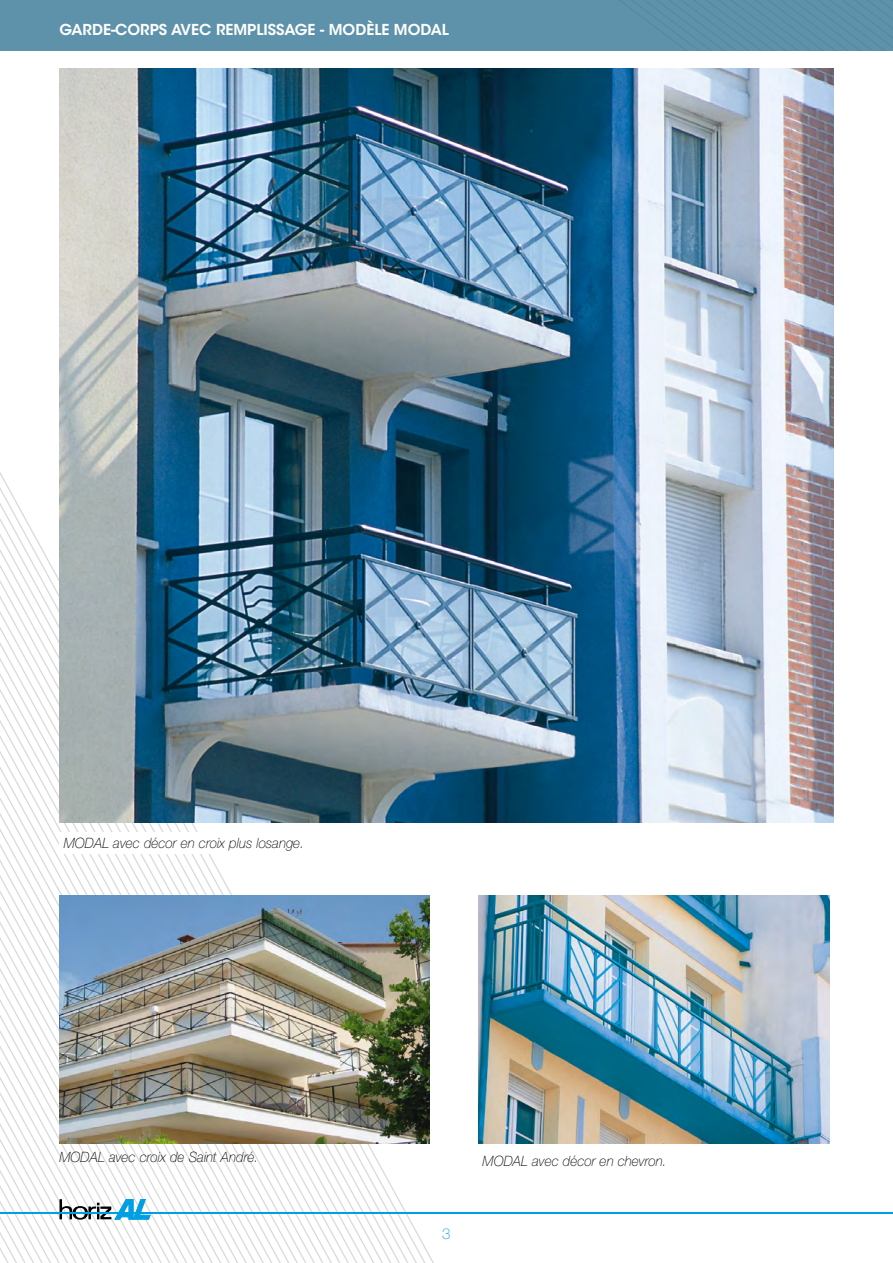
<style>
.page{position:relative;width:893px;height:1263px;background:#fff}
.page>*{position:absolute;margin:0;border:0;box-sizing:border-box;transform-origin:0 0}
.t1{font:600 15px "ITC Avant Garde Std";color:#fff}
.t2{font:100 15px "Helvetica Neue";color:#009fe3}
.t3{font:italic 100 14.25px "Helvetica Neue";color:#000;scale:.95 1}
</style>
<div class="page">
<svg style="left:98px;top:823px;width:336px;height:440px"></svg>
<svg style="left:0;top:326px;width:98px;height:937px"></svg>
<svg style="left:60px;top:1199px;width:91px;height:21px"></svg>
<hr style="left:0;top:1212px;width:893px;height:2px;background:#009fe3">
<div style="left:0;top:0;width:893px;height:51px;background:#5d92aa"></div>
<div style="left:60px;top:832px;width:259px;height:21px;background:#fff"></div>
<img style="left:60px;top:68px;width:773px;height:755px">
<img style="left:478px;top:895px;width:351px;height:249px">
<img style="left:60px;top:895px;width:369px;height:249px">
<p class="t1" style="left:60px;top:20px;width:391px">GARDE-CORPS AVEC REMPLISSAGE - MODÈLE MODAL</p>
<p class="t3" style="left:64px;top:834px;width:254px">MODAL avec décor en croix plus losange.</p>
<p class="t3" style="left:60px;top:1148px;width:211px">MODAL avec croix de Saint André.</p>
<p class="t3" style="left:483px;top:1152px;width:195px">MODAL avec décor en chevron.</p>
<p class="t2" style="left:442px;top:1225px;width:10px">3</p>
</div>
